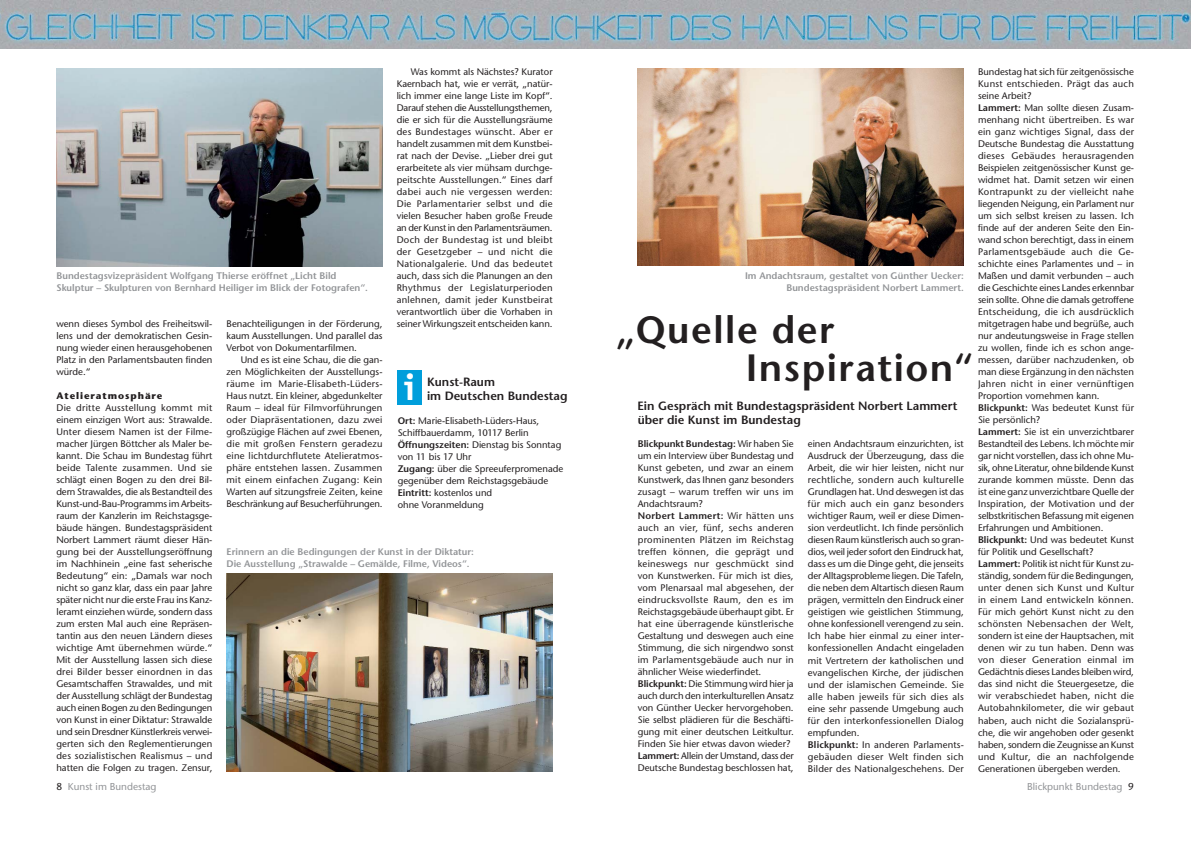
<style>
.page{position:relative;width:1191px;height:842px;background:#fff}
.page>*{position:absolute;margin:0;border:0;box-sizing:border-box;transform-origin:0 0}
.t1{font:600 38px/38px "Stone Sans";letter-spacing:.04em;color:#231f20}
.t2{font:700 37px "Officina Sans";color:#fff}
.t3{font:600 12px/14px "Stone Sans";color:#231f20}
.t4{font:10px "Stone Sans";color:#939598}
.t5{font:9.5px/12px "Stone Sans";color:#231f20;text-align:justify}
.t6{font:600 9.5px/12px "Stone Sans";color:#939598}
.t7{font:700 9.5px "Stone Sans";letter-spacing:.1em;color:#231f20}
.s1{font-weight:600}
.s2{color:#231f20}
</style>
<div class="page">
<div style="left:397px;top:370px;width:24px;height:34px;background:#009edb"></div>
<img style="left:56px;top:68px;width:326px;height:199px">
<img style="left:226px;top:573px;width:326px;height:198px">
<img style="left:638px;top:68px;width:326px;height:198px">
<img style="left:0;top:0;width:1190px;height:49px">
<p class="t5" style="left:978px;top:67px;width:157px;text-align:left">Bundestag hat sich für zeitgenössische Kunst entschieden. Prägt das auch seine Arbeit?<br><span class="s1">Lammert:</span> Man sollte diesen Zusam&shy;menhang nicht übertreiben. Es war ein ganz wichtiges Signal, dass der Deutsche Bundestag die Ausstattung dieses Gebäudes herausragenden Beispielen zeitgenössischer Kunst ge&shy;widmet hat. Damit setzen wir einen Kontrapunkt zu der vielleicht nahe liegenden Neigung, ein Parlament nur um sich selbst kreisen zu lassen. Ich finde auf der anderen Seite den Ein&shy;wand schon berechtigt, dass in einem Parlamentsgebäude auch die Ge&shy;schichte eines Parlamentes und – in Maßen und damit verbunden – auch die Geschichte eines Landes erkennbar sein sollte. Ohne die damals getroffene Entscheidung, die ich ausdrücklich mitgetragen habe und begrüße, auch nur andeutungsweise in Frage stellen zu wollen, finde ich es schon ange&shy;messen, darüber nachzudenken, ob man diese Ergänzung in den nächsten Jahren nicht in einer vernünftigen Proportion vornehmen kann.<br><span class="s1">Blickpunkt:</span> Was bedeutet Kunst für Sie persönlich?<br><span class="s1">Lammert:</span> Sie ist ein unverzichtbarer Bestandteil des Lebens. Ich möchte mir gar nicht vorstellen, dass ich ohne Mu&shy;sik, ohne Literatur, ohne bildende Kunst zurande kommen müsste. Denn das ist eine ganz unverzichtbare Quelle der Inspiration, der Motivation und der selbstkritischen Befassung mit eigenen Erfahrungen und Ambitionen.<br><span class="s1">Blickpunkt:</span> Und was bedeutet Kunst für Politik und Gesellschaft?<br><span class="s1">Lammert:</span> Politik ist nicht für Kunst zu&shy;ständig, sondern für die Bedingungen, unter denen sich Kunst und Kultur in einem Land entwickeln können.<br>Für mich gehört Kunst nicht zu den schönsten Nebensachen der Welt, sondern ist eine der Hauptsachen, mit denen wir zu tun haben. Denn was von dieser Generation einmal im Gedächtnis dieses Landes bleiben wird, das sind nicht die Steuergesetze, die wir verabschiedet haben, nicht die Autobahnkilometer, die wir gebaut haben, auch nicht die Sozialansprü&shy;che, die wir angehoben oder gesenkt haben, sondern die Zeugnisse an Kunst und Kultur, die an nachfolgende Generationen übergeben werden.</p>
<p class="t5" style="left:397px;top:67px;width:157px;text-indent:14px">Was kommt als Nächstes? Kurator Kaernbach hat, wie er verrät, „natür&shy;lich immer eine lange Liste im Kopf“.<br>Darauf stehen die Ausstellungsthemen, die er sich für die Ausstellungsräume des Bundestages wünscht. Aber er handelt zusammen mit dem Kunstbei&shy;rat nach der Devise. „Lieber drei gut erarbeitete als vier mühsam durchge&shy;peitschte Ausstellungen.“ Eines darf dabei auch nie vergessen werden:<br>Die Parlamentarier selbst und die vielen Besucher haben große Freude an der Kunst in den Parlamentsräumen.<br>Doch der Bundestag ist und bleibt der Gesetzgeber – und nicht die Nationalgalerie. Und das bedeutet auch, dass sich die Planungen an den Rhythmus der Legislaturperioden anlehnen, damit jeder Kunstbeirat verantwortlich über die Vorhaben in seiner Wirkungszeit entscheiden kann.</p>
<p class="t6" style="left:56px;top:271px;width:313px">Bundestagsvizepräsident Wolfgang Thierse eröffnet „Licht Bild<br>Skulptur – Skulpturen von Bernhard Heiliger im Blick der Fotografen“.</p>
<p class="t6" style="left:745px;top:271px;width:220px;text-align:right">Im Andachtsraum, gestaltet von Günther Uecker:<br>Bundestagspräsident Norbert Lammert.</p>
<h1 class="t1" style="left:745px;top:315px;width:229px;text-indent:-130px">„Quelle der<br>Inspiration“</h1>
<p class="t3" style="left:637px;top:400px;width:321px">Ein Gespräch mit Bundestagspräsident Norbert Lammert über die Kunst im Bundestag</p>
<p class="t5" style="left:56px;top:319px;width:157px">wenn dieses Symbol des Freiheitswil&shy;lens und der demokratischen Gesin&shy;nung wieder einen herausgehobenen Platz in den Parlamentsbauten finden würde.“</p>
<p class="t7" style="left:56px;top:392px;width:107px">Atelieratmosphäre</p>
<p class="t5" style="left:56px;top:403px;width:157px">Die dritte Ausstellung kommt mit einem einzigen Wort aus: Strawalde.<br>Unter diesem Namen ist der Filme&shy;macher Jürgen Böttcher als Maler be&shy;kannt. Die Schau im Bundestag führt beide Talente zusammen. Und sie schlägt einen Bogen zu den drei Bil&shy;dern Strawaldes, die als Bestandteil des Kunst-und-Bau-Programms im Arbeits&shy;raum der Kanzlerin im Reichstagsge&shy;bäude hängen. Bundestagspräsident Norbert Lammert räumt dieser Hän&shy;gung bei der Ausstellungseröffnung im Nachhinein „eine fast seherische Bedeutung“ ein: „Damals war noch nicht so ganz klar, dass ein paar Jahre später nicht nur die erste Frau ins Kanz&shy;leramt einziehen würde, sondern dass zum ersten Mal auch eine Repräsen&shy;tantin aus den neuen Ländern dieses wichtige Amt übernehmen würde.“ Mit der Ausstellung lassen sich diese drei Bilder besser einordnen in das Gesamtschaffen Strawaldes, und mit der Ausstellung schlägt der Bundestag auch einen Bogen zu den Bedingungen von Kunst in einer Diktatur: Strawalde und sein Dresdner Künstlerkreis verwei&shy;gerten sich den Reglementierungen des sozialistischen Realismus – und hatten die Folgen zu tragen. Zensur,</p>
<p class="t5" style="left:226px;top:319px;width:157px">Benachteiligungen in der Förderung, kaum Ausstellungen. Und parallel das Verbot von Dokumentarfilmen.</p>
<p class="t5" style="left:226px;top:355px;width:157px;text-indent:14px">Und es ist eine Schau, die die gan&shy;zen Möglichkeiten der Ausstellungs&shy;räume im Marie-Elisabeth-Lüders-Haus nutzt. Ein kleiner, abgedunkelter Raum – ideal für Filmvorführungen oder Diapräsentationen, dazu zwei großzügige Flächen auf zwei Ebenen, die mit großen Fenstern geradezu eine lichtdurchflutete Atelieratmos&shy;phäre entstehen lassen. Zusammen mit einem einfachen Zugang: Kein Warten auf sitzungsfreie Zeiten, keine Beschränkung auf Besucherführungen.</p>
<h2 class="t2" style="left:404px;top:373px;width:13px">i</h2>
<p class="t3" style="left:427px;top:376px;width:142px">Kunst-Raum<br>im Deutschen Bundestag</p>
<p class="t5" style="left:398px;top:415px;width:167px;text-align:left"><span class="s1">Ort:</span> Marie-Elisabeth-Lüders-Haus,<br>Schiffbauerdamm, 10117 Berlin<br><span class="s1">Öffnungszeiten:</span> Dienstag bis Sonntag von 11 bis 17 Uhr<br><span class="s1">Zugang:</span> über die Spreeuferpromenade gegenüber dem Reichstagsgebäude<br><span class="s1">Eintritt:</span> kostenlos und<br>ohne Voranmeldung</p>
<p class="t5" style="left:638px;top:439px;width:157px;text-align:left"><span class="s1">Blickpunkt Bundestag:</span> Wir haben Sie um ein Interview über Bundestag und Kunst gebeten, und zwar an einem Kunstwerk, das Ihnen ganz besonders zusagt – warum treffen wir uns im Andachtsraum?<br><span class="s1">Norbert Lammert:</span> Wir hätten uns auch an vier, fünf, sechs anderen prominenten Plätzen im Reichstag treffen können, die geprägt und keineswegs nur geschmückt sind von Kunstwerken. Für mich ist dies, vom Plenarsaal mal abgesehen, der eindrucksvollste Raum, den es im Reichstagsgebäude überhaupt gibt. Er hat eine überragende künstlerische Gestaltung und deswegen auch eine Stimmung, die sich nirgendwo sonst im Parlamentsgebäude auch nur in ähnlicher Weise wiederfindet.<br><span class="s1">Blickpunkt:</span> Die Stimmung wird hier ja auch durch den interkulturellen Ansatz von Günther Uecker hervorgehoben.<br>Sie selbst plädieren für die Beschäfti&shy;gung mit einer deutschen Leitkultur.<br>Finden Sie hier etwas davon wieder?<br><span class="s1">Lammert:</span> Allein der Umstand, dass der Deutsche Bundestag beschlossen hat,</p>
<p class="t5" style="left:808px;top:439px;width:157px;text-align:left">einen Andachtsraum einzurichten, ist Ausdruck der Überzeugung, dass die Arbeit, die wir hier leisten, nicht nur rechtliche, sondern auch kulturelle Grundlagen hat. Und deswegen ist das für mich auch ein ganz besonders wichtiger Raum, weil er diese Dimen&shy;sion verdeutlicht. Ich finde persönlich diesen Raum künstlerisch auch so gran&shy;dios, weil jeder sofort den Eindruck hat, dass es um die Dinge geht, die jenseits der Alltagsprobleme liegen. Die Tafeln, die neben dem Altartisch diesen Raum prägen, vermitteln den Eindruck einer geistigen wie geistlichen Stimmung, ohne konfessionell verengend zu sein.<br>Ich habe hier einmal zu einer inter&shy;konfessionellen Andacht eingeladen mit Vertretern der katholischen und evangelischen Kirche, der jüdischen und der islamischen Gemeinde. Sie alle haben jeweils für sich dies als eine sehr passende Umgebung auch für den interkonfessionellen Dialog empfunden.<br><span class="s1">Blickpunkt:</span> In anderen Parlaments&shy;gebäuden dieser Welt finden sich Bilder des Nationalgeschehens. Der</p>
<p class="t6" style="left:226px;top:547px;width:249px">Erinnern an die Bedingungen der Kunst in der Diktatur:<br>Die Ausstellung „Strawalde – Gemälde, Filme, Videos“.</p>
<p class="t4" style="left:56px;top:783px;width:101px"><span class="s2">8</span> Kunst im Bundestag</p>
<p class="t4" style="left:1027px;top:783px;width:108px">Blickpunkt Bundestag <span class="s2">9</span></p>
</div>
